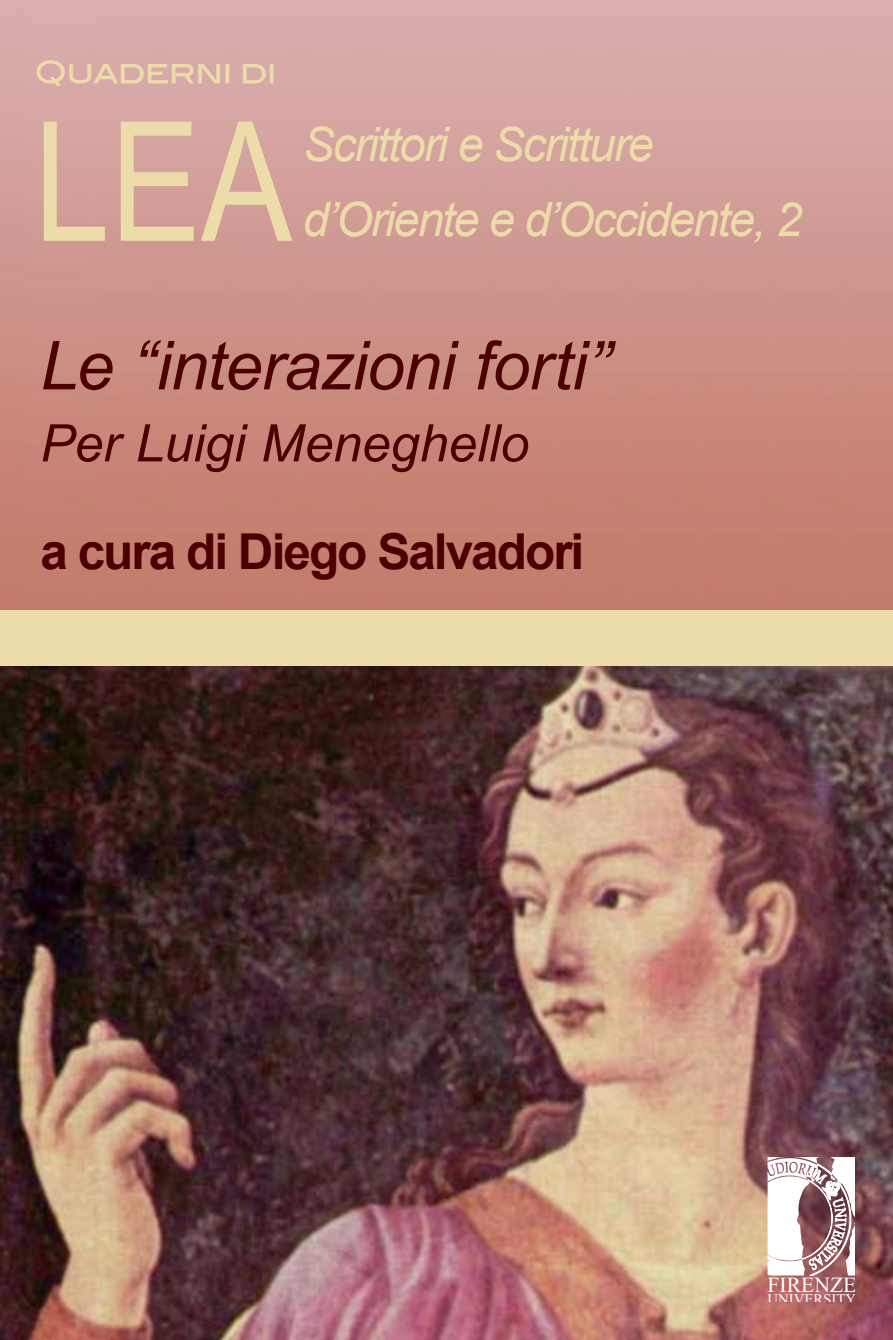
<style>
.page{position:relative;width:893px;height:1340px;background:#fff}
.page>*{position:absolute;margin:0;border:0;box-sizing:border-box;transform-origin:0 0}
.t1{font:166.5px "Arial Narrow";color:#ecdcaa}
.t2{font:italic 67.5px "Arial";letter-spacing:-.015em;color:#4c0000}
.t3{font:italic 51.75px "Arial";color:#4c0000}
.t4{font:700 49.5px "Arial";letter-spacing:-.04em;color:#4c0000}
.t5{font:italic 47.25px/74.2px "Arial";letter-spacing:-.04em;color:#ecdcaa}
.t6{font:30.38px "Blair Md ITCTT Medium";letter-spacing:-.03em;color:#ecdcaa}
.t7{font:21.6px "Times New Roman";color:#fff}
.t8{font:14.85px "Times New Roman";color:#fff}
</style>
<div class="page">
<img style="left:0;top:0;width:893px;height:609px">
<img style="left:0;top:665px;width:893px;height:674px">
<div style="left:0;top:610px;width:893px;height:55px;background:#ecdcaa"></div>
<svg style="left:767px;top:1157px;width:88px;height:118px"></svg>
<p class="t6" style="left:34px;top:47px;width:244px">QUADERNI DI</p>
<h1 class="t1" style="left:34px;top:60px;width:260px">LEA</h1>
<p class="t5" style="left:303px;top:108px;width:501px">Scrittori e Scritture d’Oriente e d’Occidente, 2</p>
<h2 class="t2" style="left:40px;top:322px;width:571px">Le “interazioni forti”</h2>
<p class="t3" style="left:40px;top:410px;width:490px">Per Luigi Meneghello</p>
<p class="t4" style="left:40px;top:519px;width:545px">a cura di Diego Salvadori</p>
<p class="t7" style="left:767px;top:1271px;width:90px">FIRENZE</p>
<p class="t8" style="left:767px;top:1289px;width:90px">UNIVERSITY</p>
</div>
